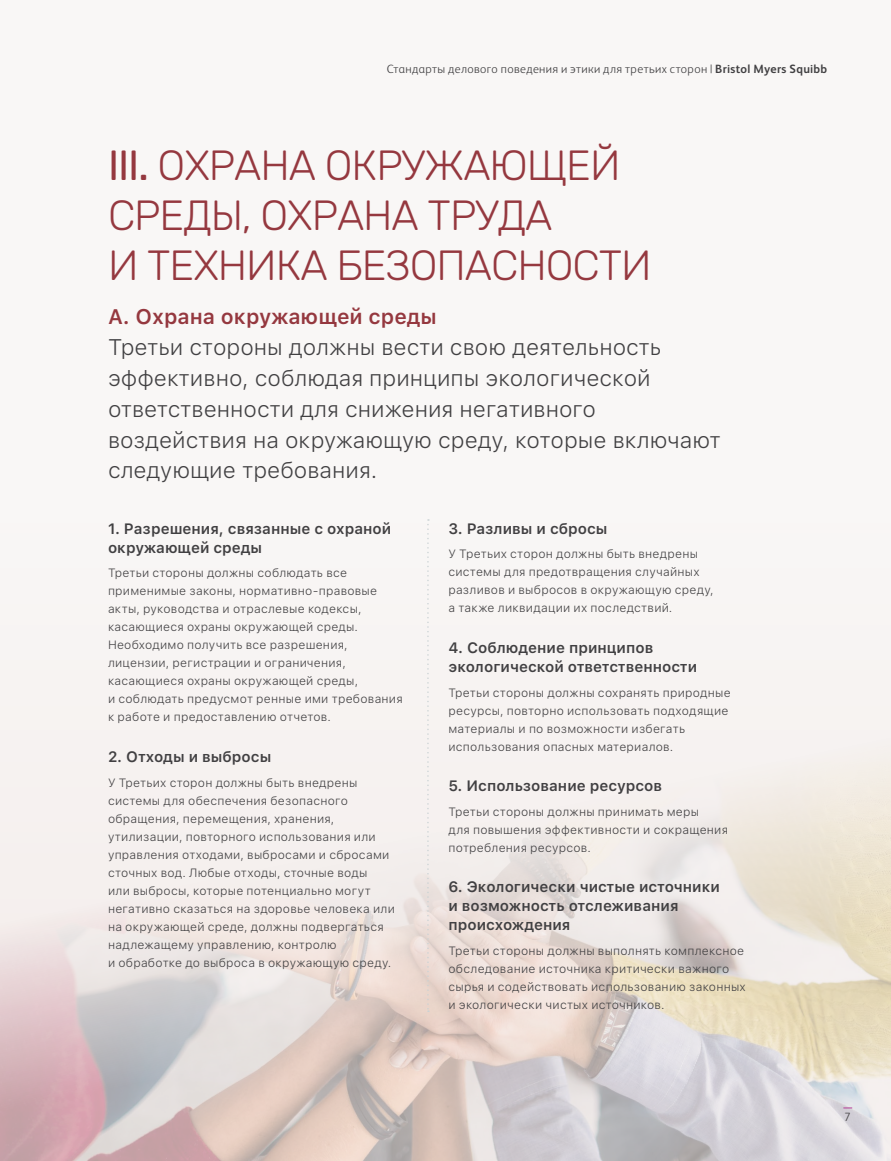
<style>
.page{position:relative;width:891px;height:1161px;background:#f9f7f6}
.page>*{position:absolute;margin:0;border:0;box-sizing:border-box;transform-origin:0 0}
.t1{font:300 42px/50.4px "Rubik";letter-spacing:-.025em;color:#95383f}
.t2{font:300 22.5px/30.9px "SF Pro Text";color:#414042}
.t3{font:600 21px "SF Pro Text";color:#95383f}
.t4{font:600 15px/19px "SF Pro Text";color:#414042}
.t5{font:300 12px/18px "SF Pro Text";letter-spacing:.02em;color:#414042}
.t6{font:300 12px "BMS Humanity";letter-spacing:.035em;color:#414042}
.s1{font-weight:700}
.s2{font-weight:400}
</style>
<div class="page">
<img style="left:1px;top:519px;width:890px;height:642px">
<svg style="left:0;top:926px;width:1px;height:235px"></svg>
<svg style="left:427px;top:519px;width:2px;height:493px"></svg>
<p class="t6" style="left:387px;top:61px;width:442px">Стандарты делового поведения и этики для третьих сторон | <span class="s1">Bristol Myers Squibb</span></p>
<h1 class="t1" style="left:108px;top:141px;width:545px"><span class="s2">III.</span> ОХРАНА ОКРУЖАЮЩЕЙ<br>СРЕДЫ, ОХРАНА ТРУДА<br>И ТЕХНИКА БЕЗОПАСНОСТИ</h1>
<h3 class="t3" style="left:108px;top:301px;width:330px">A. Охрана окружающей среды</h3>
<h2 class="t2" style="left:108px;top:331px;width:614px">Третьи стороны должны вести свою деятельность эффективно, соблюдая принципы экологической ответственности для снижения негативного воздействия на окружающую среду, которые включают следующие требования.</h2>
<p class="t4" style="left:448px;top:518px;width:161px">3. Разливы и сбросы</p>
<p class="t5" style="left:448px;top:545px;width:267px">У Третьих сторон должны быть внедрены системы для предотвращения случайных разливов и выбросов в окружающую среду, а также ликвидации их последствий.</p>
<p class="t4" style="left:448px;top:637px;width:250px">4. Соблюдение принципов экологической ответственности</p>
<p class="t5" style="left:448px;top:683px;width:284px">Третьи стороны должны сохранять природные ресурсы, повторно использовать подходящие материалы и по возможности избегать использования опасных материалов.</p>
<p class="t4" style="left:448px;top:775px;width:215px">5. Использование ресурсов</p>
<p class="t5" style="left:448px;top:802px;width:281px">Третьи стороны должны принимать меры<br>для повышения эффективности и сокращения потребления ресурсов.</p>
<p class="t4" style="left:448px;top:877px;width:273px">6. Экологически чистые источники и возможность отслеживания происхождения</p>
<p class="t5" style="left:448px;top:941px;width:299px">Третьи стороны должны выполнять комплексное обследование источника критически важного сырья и содействовать использованию законных и экологически чистых источников.</p>
<p class="t4" style="left:108px;top:518px;width:285px">1. Разрешения, связанные с охраной окружающей среды</p>
<p class="t5" style="left:108px;top:564px;width:296px">Третьи стороны должны соблюдать все применимые законы, нормативно-правовые акты, руководства и отраслевые кодексы, касающиеся охраны окружающей среды.<br>Необходимо получить все разрешения, лицензии, регистрации и ограничения, касающиеся охраны окружающей среды,<br>и соблюдать предусмот ренные ими требования к работе и предоставлению отчетов.</p>
<p class="t4" style="left:108px;top:746px;width:165px">2. Отходы и выбросы</p>
<p class="t5" style="left:108px;top:773px;width:288px">У Третьих сторон должны быть внедрены системы для обеспечения безопасного обращения, перемещения, хранения, утилизации, повторного использования или управления отходами, выбросами и сбросами сточных вод. Любые отходы, сточные воды<br>или выбросы, которые потенциально могут негативно сказаться на здоровье человека или на окружающей среде, должны подвергаться надлежащему управлению, контролю<br>и обработке до выброса в окружающую среду.</p>
<p class="t6" style="left:844px;top:1109px;width:8px">7</p>
</div>
